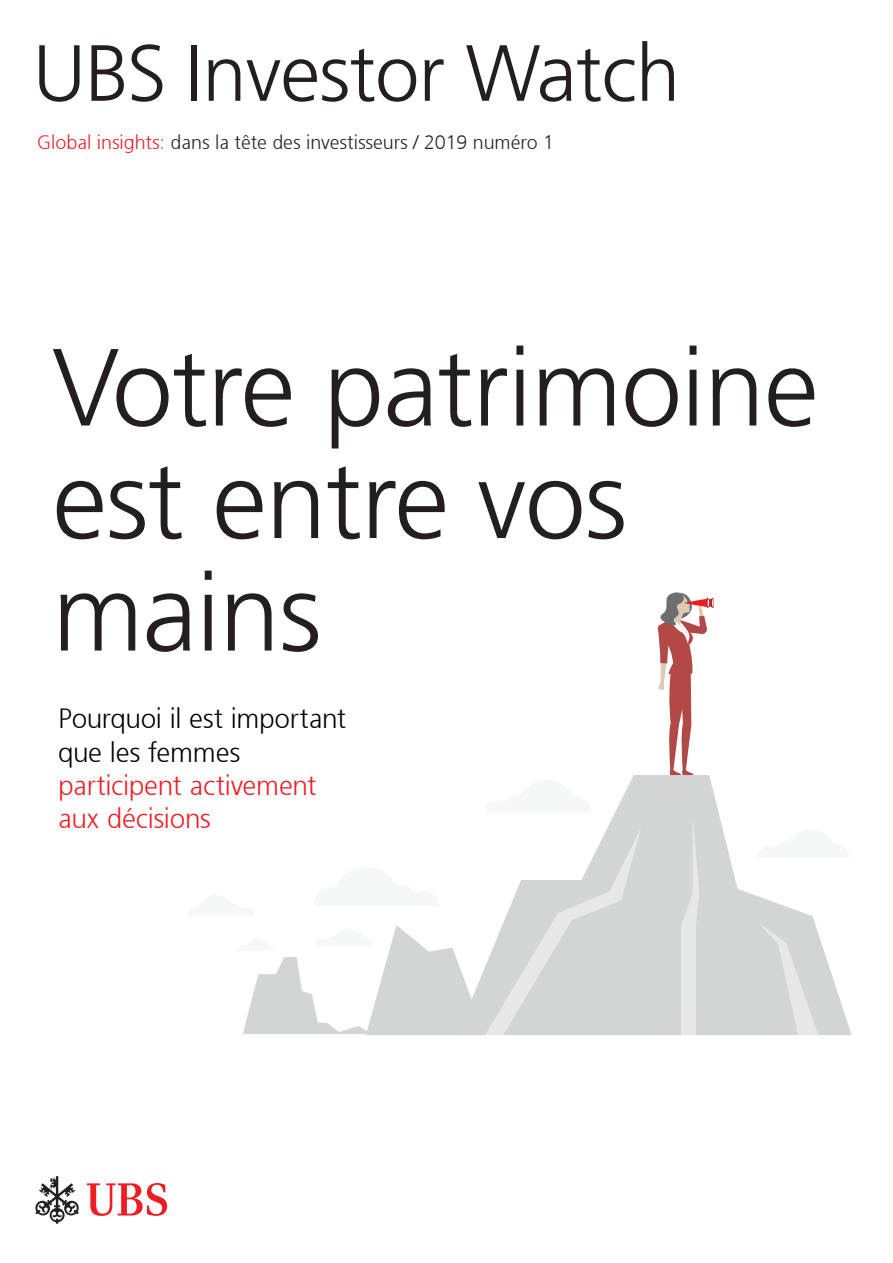
<style>
.page{position:relative;width:893px;height:1263px;background:#fff}
.page>*{position:absolute;margin:0;border:0;box-sizing:border-box;transform-origin:0 0}
.t1{font:300 109.5px/112.5px "Frutiger 45";letter-spacing:-.01em;color:#231f20}
.t2{font:300 79.5px "Frutiger 45";letter-spacing:-.01em;color:#231f20}
.UBS_Template_Infolin{font:300 27.75px/33.5px "Frutiger 45";letter-spacing:-.01em;color:#000}
.t3{font:300 19.5px "Frutiger 45";color:#231f20}
.s1{color:#ee1d23}
</style>
<div class="page">
<svg style="left:608px;top:775px;width:244px;height:260px;fill:#d3d5d5"></svg>
<svg style="left:681px;top:815px;width:18px;height:220px"></svg>
<svg style="left:757px;top:922px;width:61px;height:113px"></svg>
<svg style="left:757px;top:829px;width:92px;height:29px"></svg>
<svg style="left:243px;top:827px;width:398px;height:208px"></svg>
<svg style="left:657px;top:592px;width:57px;height:183px"></svg>
<svg style="left:35px;top:1176px;width:44px;height:48px"></svg>
<svg style="left:87px;top:1183px;width:80px;height:33px"></svg>
<p class="t2" style="left:33px;top:28px;width:649px">UBS Investor Watch</p>
<p class="t3" style="left:37px;top:131px;width:518px"><span class="s1">Global insights:</span> dans la tête des investisseurs / 2019 numéro 1</p>
<p class="t1" style="left:52px;top:331px;width:768px">Votre patrimoine est entre vos mains</p>
<p class="UBS_Template_Infolin" style="left:58px;top:702px;width:290px">Pourquoi il est important que les femmes <span class="s1">participent activement aux décisions</span></p>
</div>
